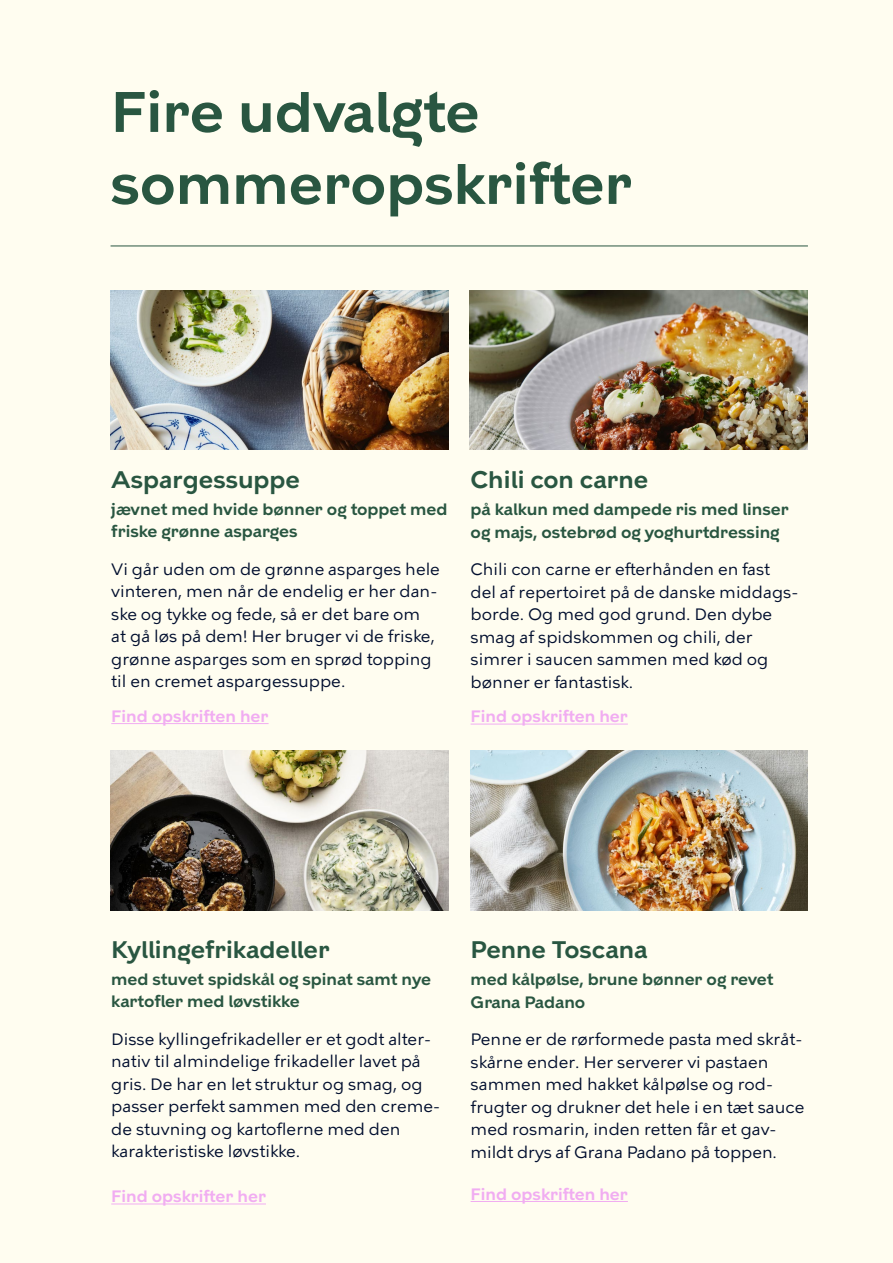
<style>
.page{position:relative;width:893px;height:1263px;background:#fffdf0}
.page>*{position:absolute;margin:0;border:0;box-sizing:border-box;transform-origin:0 0}
.t1{font:600 57px/72px "KBH";color:#295641}
.t2{font:600 24px "KBH";color:#295641}
.t3{font:16.5px/22.5px "KBH Tekst";color:#000e2e}
.t4{font:600 16.5px/22.5px "KBH";color:#295641}
.t5{font:600 16.5px "KBH";color:#f1adf2}
</style>
<div class="page">
<hr style="left:111px;top:246px;width:697px;height:1px;background:#295641">
<img style="left:111px;top:290px;width:338px;height:160px">
<img style="left:111px;top:750px;width:338px;height:160px">
<img style="left:470px;top:290px;width:338px;height:160px">
<img style="left:471px;top:750px;width:336px;height:160px">
<hr style="left:111px;top:723px;width:158px;height:1px;background:#f1adf2">
<hr style="left:111px;top:1203px;width:155px;height:1px;background:#f1adf2">
<hr style="left:471px;top:724px;width:157px;height:1px;background:#f1adf2">
<hr style="left:471px;top:1201px;width:157px;height:1px;background:#f1adf2">
<h1 class="t1" style="left:111px;top:76px;width:520px">Fire udvalgte sommeropskrifter</h1>
<h2 class="t2" style="left:111px;top:465px;width:190px">Aspargessuppe</h2>
<h2 class="t4" style="left:111px;top:498px;width:338px">jævnet med hvide bønner og toppet med friske grønne asparges</h2>
<h2 class="t3" style="left:111px;top:558px;width:330px">Vi går uden om de grønne asparges hele vinteren, men når de endelig er her dan&shy;ske og tykke og fede, så er det bare om<br>at gå løs på dem! Her bruger vi de friske, grønne asparges som en sprød topping til en cremet aspargessuppe.</h2>
<h2 class="t5" style="left:111px;top:706px;width:158px">Find opskriften her</h2>
<h3 class="t2" style="left:471px;top:465px;width:179px">Chili con carne</h3>
<h3 class="t4" style="left:471px;top:498px;width:319px">på kalkun med dampede ris med linser og majs, ostebrød og yoghurtdressing</h3>
<h3 class="t3" style="left:471px;top:558px;width:329px">Chili con carne er efterhånden en fast del af repertoiret på de danske middags&shy;borde. Og med god grund. Den dybe smag af spidskommen og chili, der simrer i saucen sammen med kød og bønner er fantastisk.</h3>
<h3 class="t5" style="left:471px;top:706px;width:158px">Find opskriften her</h3>
<h4 class="t2" style="left:111px;top:935px;width:219px">Kyllingefrikadeller</h4>
<h4 class="t4" style="left:111px;top:968px;width:321px">med stuvet spidskål og spinat samt nye kartofler med løvstikke</h4>
<h4 class="t3" style="left:111px;top:1028px;width:330px">Disse kyllingefrikadeller er et godt alter&shy;nativ til almindelige frikadeller lavet på gris. De har en let struktur og smag, og passer perfekt sammen med den creme&shy;de stuvning og kartoflerne med den karakteristiske løvstikke.</h4>
<h4 class="t5" style="left:111px;top:1186px;width:155px">Find opskrifter her</h4>
<h5 class="t2" style="left:471px;top:935px;width:178px">Penne Toscana</h5>
<h5 class="t4" style="left:471px;top:968px;width:304px">med kålpølse, brune bønner og revet<br>Grana Padano</h5>
<h5 class="t3" style="left:471px;top:1028px;width:335px">Penne er de rørformede pasta med skråt&shy;skårne ender. Her serverer vi pastaen sammen med hakket kålpølse og rod&shy;frugter og drukner det hele i en tæt sauce med rosmarin, inden retten får et gav&shy;mildt drys af Grana Padano på toppen.</h5>
<h5 class="t5" style="left:471px;top:1184px;width:158px">Find opskriften her</h5>
</div>
